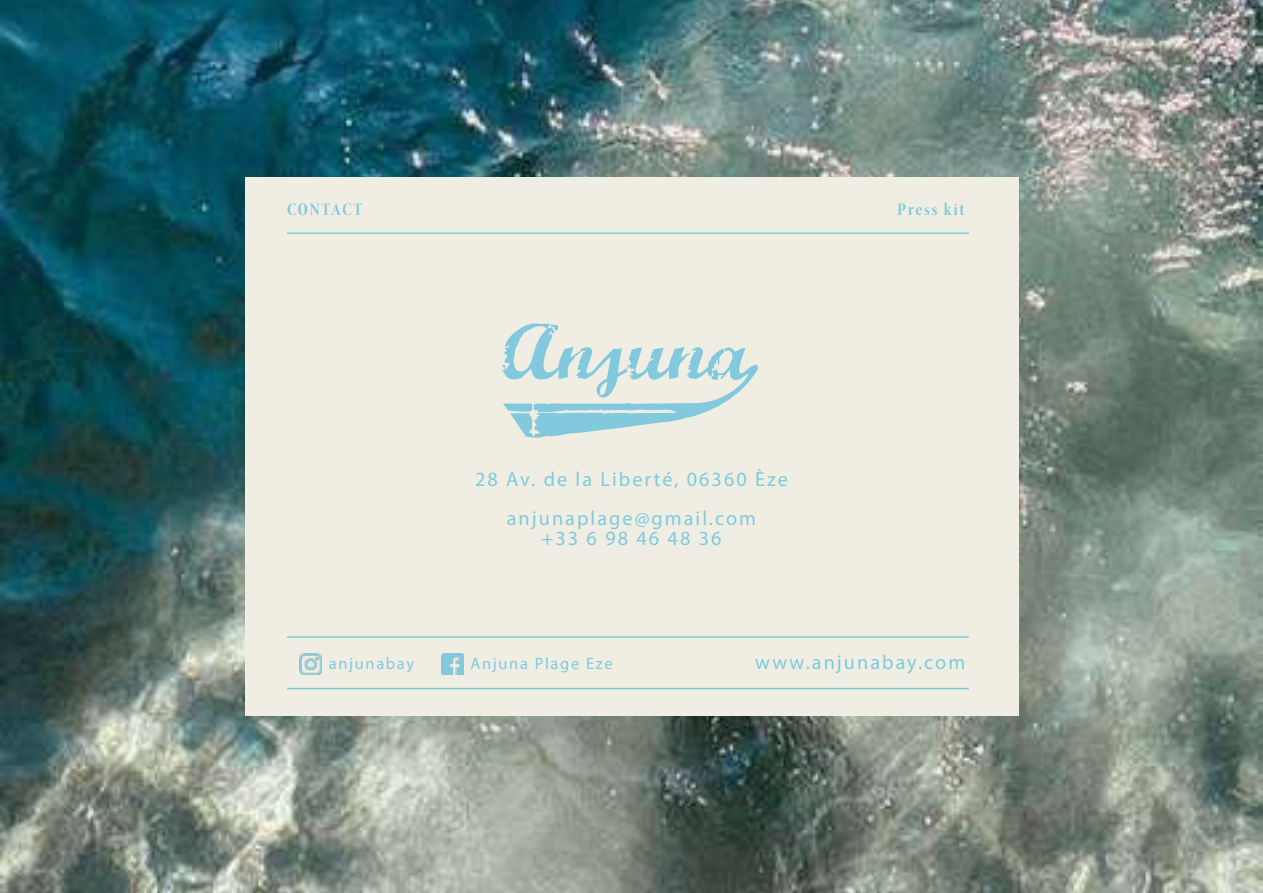
<style>
.page{position:relative;width:1263px;height:893px;background:#fff}
.page>*{position:absolute;margin:0;border:0;box-sizing:border-box;transform-origin:0 0}
.t1{font:20.25px/39px "Myriad Pro";letter-spacing:.1em;color:#7fcadf;text-align:center}
.t2{font:18px "Minion Pro Bold Cn Disp";letter-spacing:.095em;color:#82c9de}
.t3{font:16.5px "Myriad Pro";letter-spacing:.1em;color:#7fcadf}
</style>
<div class="page">
<img style="left:0;top:0;width:1263px;height:893px">
<div style="left:245px;top:177px;width:773px;height:539px;background:#f0eee2"></div>
<hr style="left:287px;top:232px;width:682px;height:2px;background:#82c9de">
<hr style="left:287px;top:688px;width:682px;height:1px;background:#82c9de">
<hr style="left:287px;top:636px;width:682px;height:2px;background:#82c9de">
<svg style="left:502px;top:323px;width:256px;height:115px"></svg>
<img style="left:300px;top:653px;width:21px;height:22px">
<img style="left:441px;top:653px;width:22px;height:22px">
<p class="t2" style="left:287px;top:197px;width:77px">CONTACT</p>
<p class="t2" style="left:897px;top:197px;width:69px">Press kit</p>
<p class="t1" style="left:475px;top:460px;width:314px">28 Av. de la Liberté, 06360 Èze anjunaplage@gmail.com</p>
<p class="t1" style="left:541px;top:518px;width:182px">+33 6 98 46 48 36</p>
<p class="t3" style="left:329px;top:653px;width:87px">anjunabay</p>
<p class="t3" style="left:470px;top:653px;width:144px">Anjuna Plage Eze</p>
<p class="t1" style="left:755px;top:642px;width:212px">www.anjunabay.com</p>
</div>
